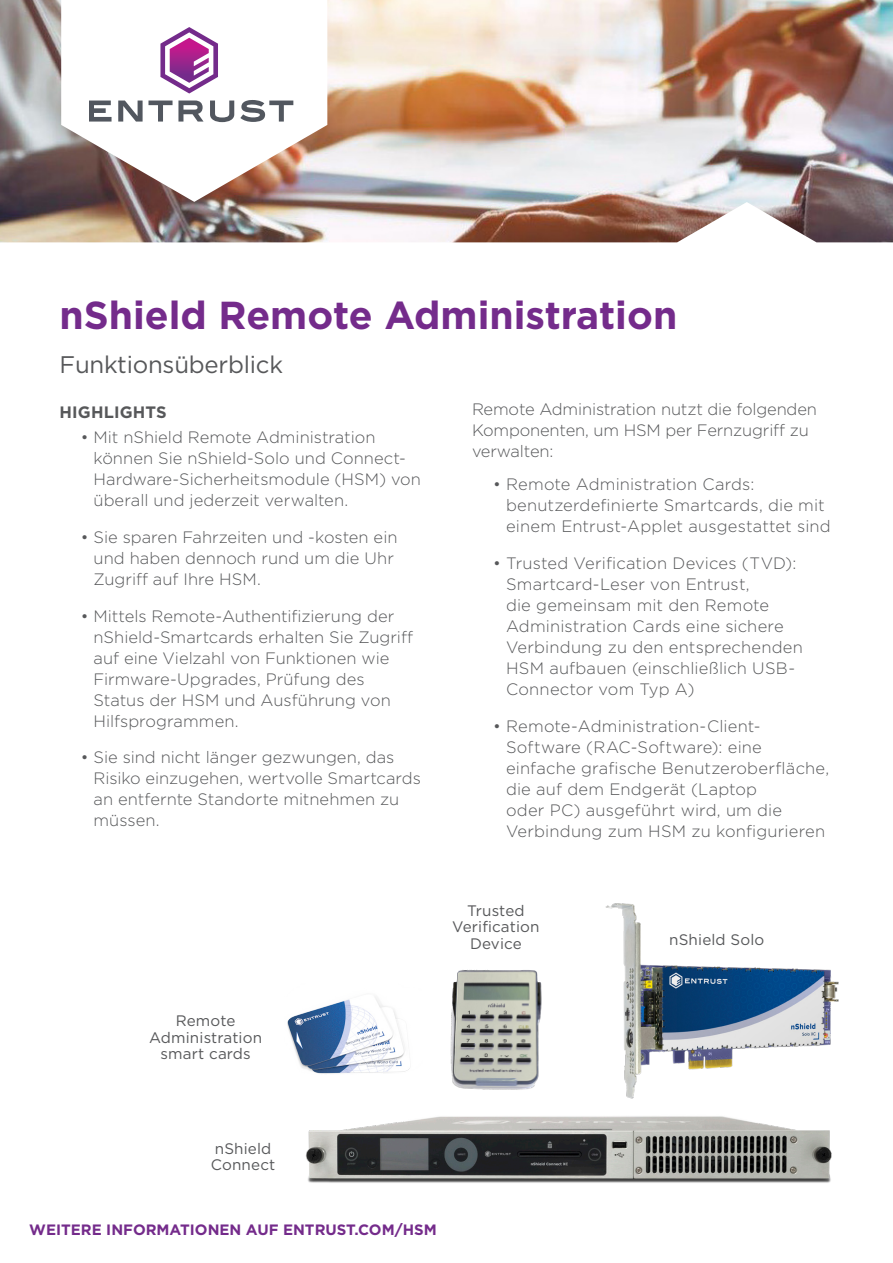
<style>
.page{position:relative;width:893px;height:1263px;background:#fff}
.page>*{position:absolute;margin:0;border:0;box-sizing:border-box;transform-origin:0 0}
._1_Title{font:700 39px "Gotham";color:#742b8b}
._2_Sub_Title{font:24px "Gotham";letter-spacing:-.01em;color:#57585a}
._4_Body_Text{font:300 16.5px/21px "Gotham";letter-spacing:.005em;color:#57585a}
._3_Eyebrow{font:700 16.5px "Gotham";letter-spacing:.01em;color:#57585a}
._4_Body_Text-2{font:15.15px/16.4px "Gotham";letter-spacing:.01em;color:#57585a;text-align:center}
.t1{font:700 15px "Gotham";color:#742b8b}
</style>
<div class="page">
<img style="left:0;top:0;width:893px;height:242px">
<img style="left:605px;top:903px;width:234px;height:196px">
<img style="left:306px;top:1116px;width:526px;height:67px">
<img style="left:287px;top:997px;width:123px;height:77px">
<p class="_1_Title" style="left:60px;top:289px;width:619px">nShield Remote Administration</p>
<p class="_2_Sub_Title" style="left:60px;top:349px;width:225px">Funktionsüberblick</p>
<p class="_3_Eyebrow" style="left:60px;top:402px;width:109px">HIGHLIGHTS</p>
<p class="_4_Body_Text" style="left:94px;top:426px;width:329px;text-indent:-13px">• Mit nShield Remote Administration können Sie nShield-Solo und Connect-Hardware-Sicherheitsmodule (HSM) von überall und jederzeit verwalten.</p>
<p class="_4_Body_Text" style="left:94px;top:526px;width:305px;text-indent:-13px">• Sie sparen Fahrzeiten und -kosten ein und haben dennoch rund um die Uhr<br>Zugriff auf Ihre HSM.</p>
<p class="_4_Body_Text" style="left:94px;top:605px;width:321px;text-indent:-13px">• Mittels Remote-Authentifizierung der nShield-Smartcards erhalten Sie Zugriff auf eine Vielzahl von Funktionen wie Firmware-Upgrades, Prüfung des Status der HSM und Ausführung von Hilfsprogrammen.</p>
<p class="_4_Body_Text" style="left:94px;top:747px;width:329px;text-indent:-13px">• Sie sind nicht länger gezwungen, das<br>Risiko einzugehen, wertvolle Smartcards an entfernte Standorte mitnehmen zu müssen.</p>
<p class="_4_Body_Text" style="left:472px;top:399px;width:346px">Remote Administration nutzt die folgenden<br>Komponenten, um HSM per Fernzugriff zu verwalten:</p>
<p class="_4_Body_Text" style="left:506px;top:473px;width:326px;text-indent:-13px">• Remote Administration Cards: benutzerdefinierte Smartcards, die mit einem Entrust-Applet ausgestattet sind</p>
<p class="_4_Body_Text" style="left:506px;top:552px;width:298px;text-indent:-13px">• Trusted Verification Devices (TVD):<br>Smartcard-Leser von Entrust,<br>die gemeinsam mit den Remote<br>Administration Cards eine sichere<br>Verbindung zu den entsprechenden<br>HSM aufbauen (einschließlich USB-<br>Connector vom Typ A)</p>
<p class="_4_Body_Text" style="left:506px;top:715px;width:325px;text-indent:-13px">• Remote-Administration-Client-Software (RAC-Software): eine einfache grafische Benutzeroberfläche, die auf dem Endgerät (Laptop<br>oder PC) ausgeführt wird, um die Verbindung zum HSM zu konfigurieren</p>
<p class="_4_Body_Text-2" style="left:176px;top:1012px;width:61px">Remote</p>
<p class="_4_Body_Text-2" style="left:149px;top:1029px;width:114px">Administration</p>
<p class="_4_Body_Text-2" style="left:161px;top:1045px;width:92px">smart cards</p>
<p class="_4_Body_Text-2" style="left:452px;top:902px;width:89px">Trusted<br>Verification<br>Device</p>
<p class="_4_Body_Text-2" style="left:215px;top:1140px;width:58px">nShield</p>
<p class="_4_Body_Text-2" style="left:211px;top:1156px;width:66px">Connect</p>
<p class="t1" style="left:29px;top:1219px;width:409px">WEITERE INFORMATIONEN AUF ENTRUST.COM/HSM</p>
<p class="_4_Body_Text-2" style="left:669px;top:931px;width:97px">nShield Solo</p>
</div>
